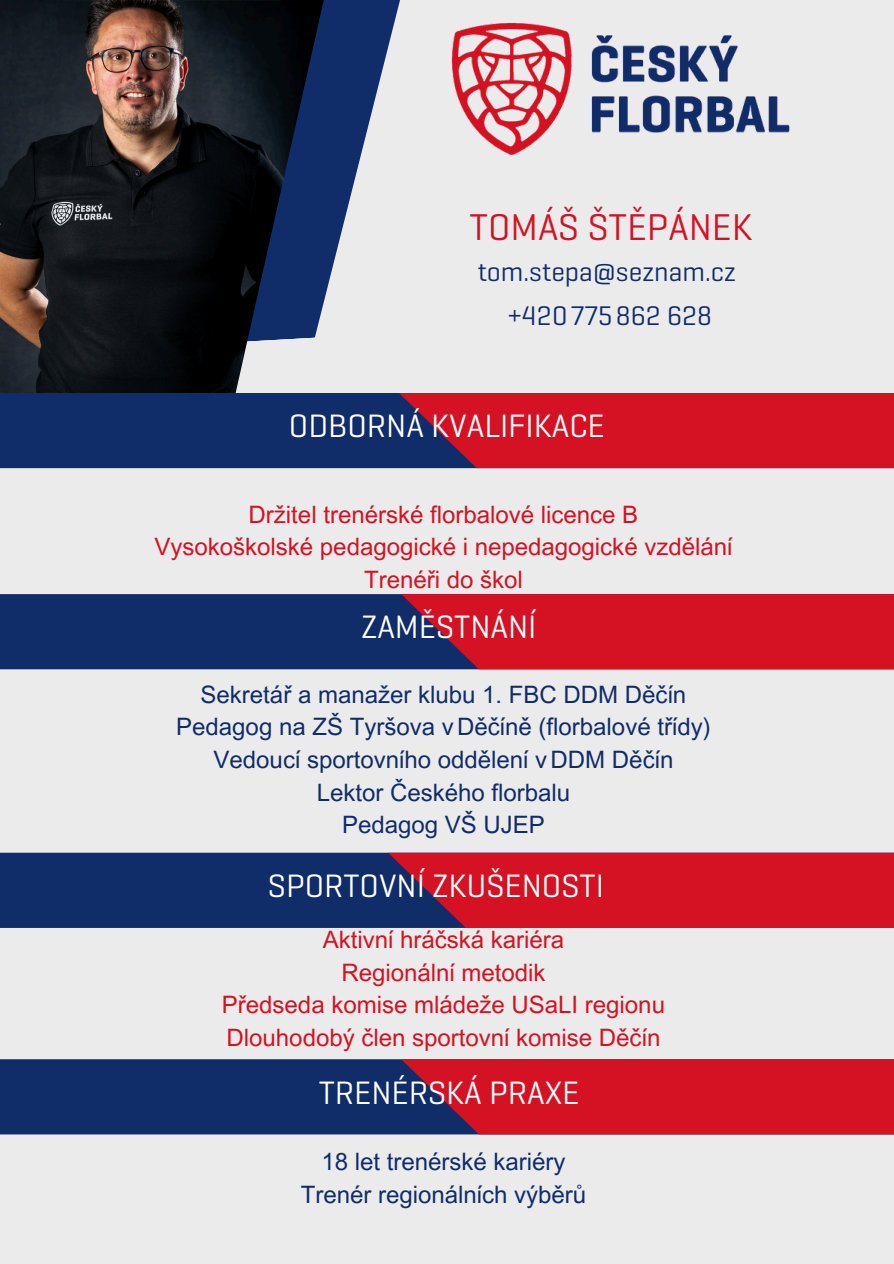
<style>
.page{position:relative;width:894px;height:1264px;background:#fff}
.page>*{position:absolute;margin:0;border:0;box-sizing:border-box;transform-origin:0 0}
.t1{font:37.95px "Geogrotesque Cyr";color:#d51223}
.t2{font:33px "Geogrotesque Cyr";color:#fff}
.t3{font:27.45px/44.2px "Geogrotesque Cyr";color:#102d69;text-align:center}
.t4{font:24px "Arial MT Pro";color:#d51223}
.t5{font:24px "Arial MT Pro";color:#102d69}
</style>
<div class="page">
<div style="left:0;top:0;width:893px;height:1263px;background:#ebebeb"></div>
<svg style="left:323px;top:0;width:77px;height:305px"></svg>
<img style="left:0;top:0;width:323px;height:393px">
<img style="left:451px;top:22px;width:339px;height:133px">
<div style="left:0;top:393px;width:399px;height:75px;background:#102d69"></div>
<svg style="left:399px;top:393px;width:494px;height:75px;background:#c41428"></svg>
<div style="left:0;top:594px;width:401px;height:75px;background:#102d69"></div>
<svg style="left:401px;top:594px;width:492px;height:75px;background:#c41428"></svg>
<div style="left:0;top:852px;width:388px;height:75px;background:#102d69"></div>
<svg style="left:388px;top:852px;width:505px;height:75px;background:#c51529"></svg>
<div style="left:0;top:1059px;width:401px;height:75px;background:#102d69"></div>
<svg style="left:401px;top:1059px;width:492px;height:75px;background:#c41428"></svg>
<h1 class="t1" style="left:469px;top:213px;width:284px">TOMÁŠ ŠTĚPÁNEK</h1>
<p class="t3" style="left:477px;top:252px;width:259px">tom.stepa@seznam.cz +420775862 628</p>
<p class="t2" style="left:289px;top:414px;width:317px">ODBORNÁ KVALIFIKACE</p>
<h1 class="t4" style="left:248px;top:505px;width:391px">Držitel trenérské florbalové licence B</h1>
<p class="t4" style="left:154px;top:537px;width:579px">Vysokoškolské pedagogické i nepedagogické vzdělání</p>
<p class="t4" style="left:364px;top:570px;width:160px">Trenéři do škol</p>
<p class="t2" style="left:361px;top:615px;width:176px">ZAMĚSTNÁNÍ</p>
<p class="t5" style="left:200px;top:685px;width:487px">Sekretář a manažer klubu 1. FBC DDM Děčín</p>
<h1 class="t5" style="left:176px;top:717px;width:536px">Pedagog na ZŠ Tyršova vDěčíně (florbalové třídy)</h1>
<p class="t5" style="left:213px;top:750px;width:461px">Vedoucí sportovního oddělení vDDM Děčín</p>
<p class="t5" style="left:316px;top:783px;width:255px">Lektor Českého florbalu</p>
<p class="t5" style="left:342px;top:815px;width:204px">Pedagog VŠ UJEP</p>
<p class="t2" style="left:268px;top:873px;width:337px">SPORTOVNÍ ZKUŠENOSTI</p>
<p class="t4" style="left:322px;top:930px;width:243px">Aktivní hráčská kariéra</p>
<p class="t4" style="left:341px;top:963px;width:206px">Regionální metodik</p>
<h1 class="t4" style="left:222px;top:996px;width:444px">Předseda komise mládeže USaLI regionu</h1>
<p class="t4" style="left:226px;top:1028px;width:435px">Dlouhodobý člen sportovní komise Děčín</p>
<h1 class="t2" style="left:318px;top:1080px;width:262px">TRENÉRSKÁ PRAXE</h1>
<p class="t5" style="left:321px;top:1152px;width:246px">18 let trenérské kariéry</p>
<p class="t5" style="left:300px;top:1185px;width:287px">Trenér regionálních výběrů</p>
</div>
